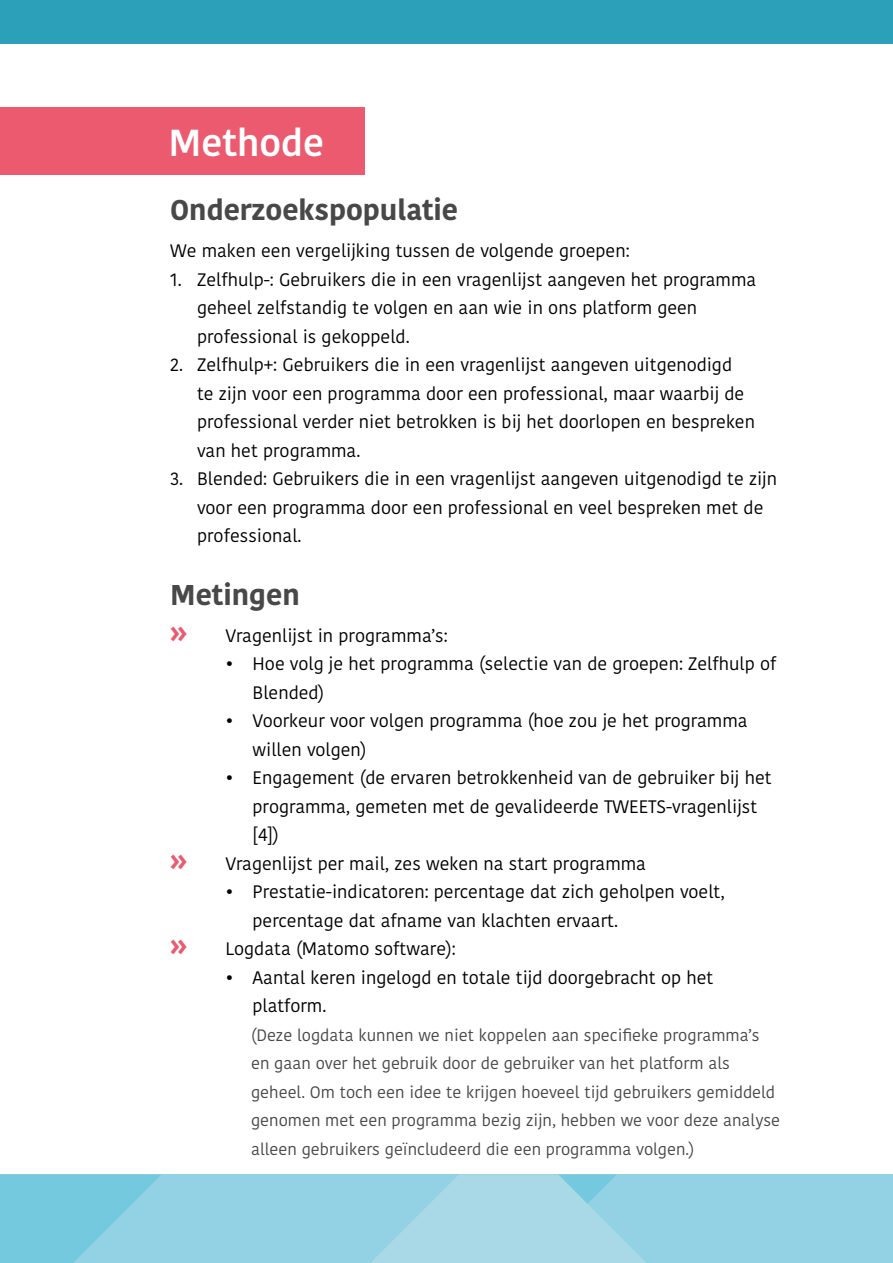
<style>
.page{position:relative;width:893px;height:1263px;background:#fff}
.page>*{position:absolute;margin:0;border:0;box-sizing:border-box;transform-origin:0 0}
.t1{font:600 37.5px "Kohinoor Devanagari";color:#fff}
.t2{font:700 28.5px "Kohinoor Devanagari";color:#484848}
.t3{font:18px/28.5px "Kohinoor Devanagari";color:#000}
.t4{font:16.5px/28.5px "Kohinoor Devanagari";color:#484848}
.s1{font-weight:700;font-size:28.5px;color:#eb5a6e}
</style>
<div class="page">
<div style="left:0;top:0;width:893px;height:44px;background:#2ca0b9"></div>
<div style="left:0;top:1175px;width:893px;height:88px;background:#92d2e4"></div>
<svg style="left:0;top:1175px;width:161px;height:88px"></svg>
<svg style="left:371px;top:1175px;width:275px;height:88px"></svg>
<div style="left:0;top:107px;width:364px;height:67px;background:#eb5a6e"></div>
<h1 class="t1" style="left:168px;top:121px;width:157px">Methode</h1>
<h2 class="t2" style="left:170px;top:185px;width:290px">Onderzoekspopulatie</h2>
<p class="t3" style="left:170px;top:237px;width:461px">We maken een vergelijking tussen de volgende groepen:</p>
<p class="t3" style="left:197px;top:265px;width:561px;text-indent:-27px">1. Zelfhulp-: Gebruikers die in een vragenlijst aangeven het programma geheel zelfstandig te volgen en aan wie in ons platform geen professional is gekoppeld.</p>
<p class="t3" style="left:197px;top:351px;width:559px;text-indent:-27px">2. Zelfhulp+: Gebruikers die in een vragenlijst aangeven uitgenodigd<br>te zijn voor een programma door een professional, maar waarbij de professional verder niet betrokken is bij het doorlopen en bespreken van het programma.</p>
<p class="t3" style="left:197px;top:464px;width:582px;text-indent:-27px">3. Blended: Gebruikers die in een vragenlijst aangeven uitgenodigd te zijn voor een programma door een professional en veel bespreken met de professional.</p>
<h2 class="t2" style="left:170px;top:569px;width:131px">Metingen</h2>
<p class="t3" style="left:170px;top:621px;width:279px"><span class="s1">»</span> Vragenlijst in programma’s:</p>
<p class="t3" style="left:253px;top:650px;width:525px;text-indent:-27px">• Hoe volg je het programma (selectie van de groepen: Zelfhulp of<br>Blended)</p>
<p class="t3" style="left:253px;top:707px;width:497px;text-indent:-27px">• Voorkeur voor volgen programma (hoe zou je het programma willen volgen)</p>
<p class="t3" style="left:226px;top:764px;width:548px">• Engagement (de ervaren betrokkenheid van de gebruiker bij het</p>
<p class="t3" style="left:253px;top:792px;width:506px">programma, gemeten met de gevalideerde TWEETS-vragenlijst</p>
<p class="t3" style="left:253px;top:821px;width:28px">[4])</p>
<p class="t3" style="left:170px;top:849px;width:477px"><span class="s1">»</span> Vragenlijst per mail, zes weken na start programma</p>
<p class="t3" style="left:226px;top:878px;width:501px">• Prestatie-indicatoren: percentage dat zich geholpen voelt,</p>
<p class="t3" style="left:253px;top:906px;width:367px">percentage dat afname van klachten ervaart.</p>
<p class="t3" style="left:170px;top:935px;width:287px"><span class="s1">»</span> Logdata (Matomo software):</p>
<p class="t3" style="left:253px;top:963px;width:462px;text-indent:-27px">• Aantal keren ingelogd en totale tijd doorgebracht op het platform.</p>
<p class="t4" style="left:251px;top:1021px;width:530px">(Deze logdata kunnen we niet koppelen aan specifieke programma’s en gaan over het gebruik door de gebruiker van het platform als geheel. Om toch een idee te krijgen hoeveel tijd gebruikers gemiddeld genomen met een programma bezig zijn, hebben we voor deze analyse alleen gebruikers geïncludeerd die een programma volgen.)</p>
</div>
